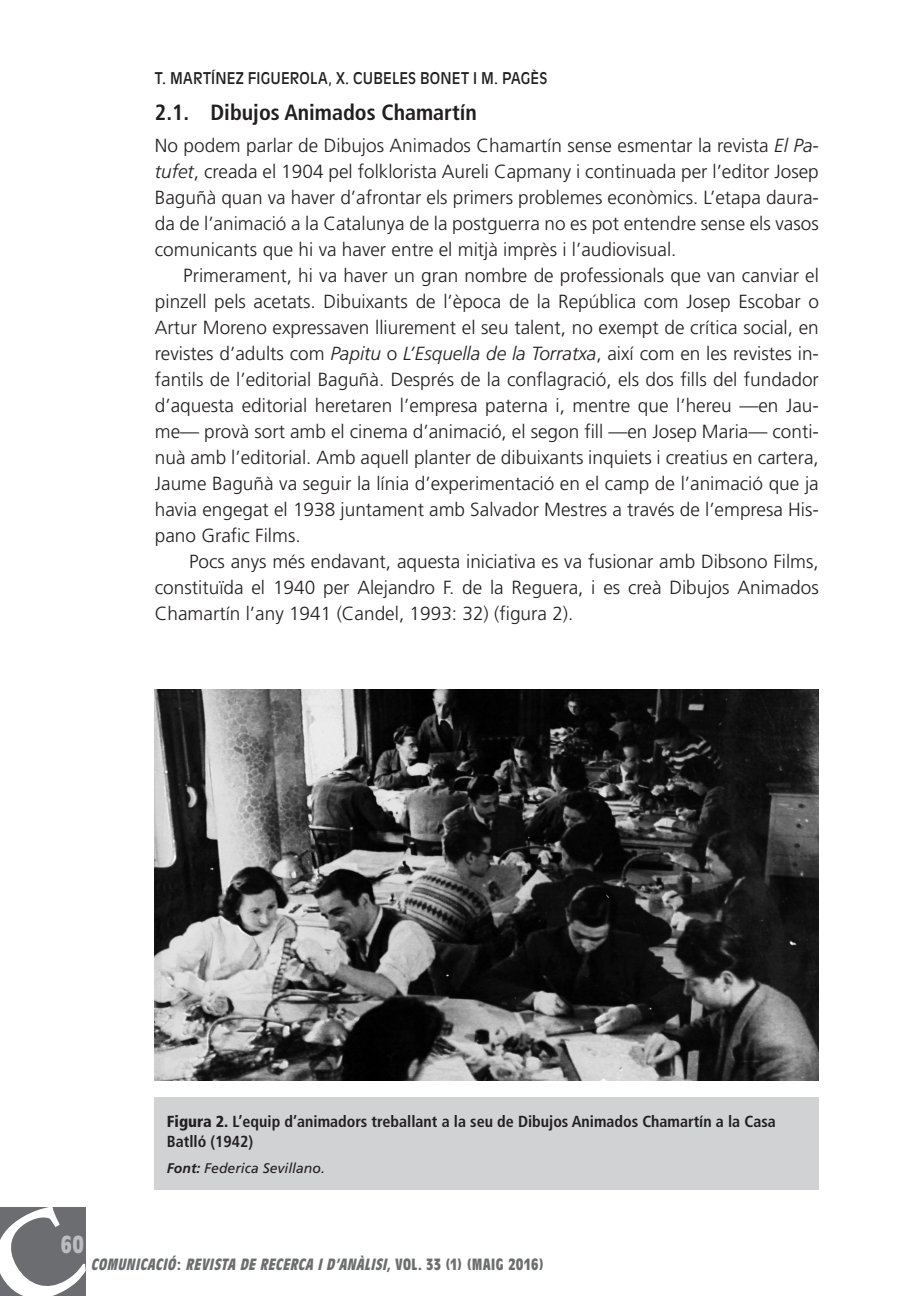
<style>
.page{position:relative;width:900px;height:1296px;background:#fff}
.page>*{position:absolute;margin:0;border:0;box-sizing:border-box;transform-origin:0 0}
.t1{font:700 condensed 24px "Antique Olive";color:#bcbdc0}
._0_Títol_2Nivell{font:700 condensed 22px "Frutiger";color:#231f20}
._0_Text_1{font:300 19px/26px "Frutiger";color:#231f20;text-align:justify}
._0_Text_Sense{font:300 19px/26px "Frutiger";color:#231f20;text-align:justify}
._0_Figura_Gràfics1{font:700 condensed 16px/20px "Frutiger";color:#231f20}
.t2{font:italic 700 condensed 16px "Antique Olive";color:#6c6d70}
.t3{font:16px "Antique Olive";letter-spacing:.01em;color:#231f20;scale:.9 1}
._0_Font_Gràfics3{font:italic 14px "Frutiger";color:#231f20}
.s1{font-style:italic}
.s2{font-weight:900}
.s3{font-weight:700}
.s4{font-style:normal}
</style>
<div class="page">
<div style="left:155px;top:1097px;width:663px;height:93px;background:#d1d2d4"></div>
<img style="left:155px;top:689px;width:663px;height:391px">
<div style="left:0;top:1207px;width:86px;height:89px;background:#6c6d70"></div>
<p class="t3" style="left:155px;top:68px;width:396px">T. MARTÍN EZ FIGUEROLA, X. CUBELES BON ET I M. PAGÈS</p>
<p class="_0_Títol_2Nivell" style="left:155px;top:100px;width:323px">2.1. Dibujos Animados Chamartín</p>
<p class="_0_Text_Sense" style="left:155px;top:132px;width:665px">No podem parlar de Dibujos Animados Chamartín sense esmentar la revista <span class="s1">El Pa&shy;tufet</span>, creada el 1904 pel folklorista Aureli Capmany i continuada per l’editor Josep Baguñà quan va haver d’afrontar els primers problemes econòmics. L’etapa daura&shy;da de l’animació a la Catalunya de la postguerra no es pot entendre sense els vasos comunicants que hi va haver entre el mitjà imprès i l’audiovisual.</p>
<p class="_0_Text_1" style="left:155px;top:262px;width:665px;text-indent:28px">Primerament, hi va haver un gran nombre de professionals que van canviar el pinzell pels acetats. Dibuixants de l’època de la República com Josep Escobar o Artur Moreno expressaven lliurement el seu talent, no exempt de crítica social, en revistes d’adults com <span class="s1">Papitu</span> o <span class="s1">L’Esquella de la Torratxa</span>, així com en les revistes in&shy;fantils de l’editorial Baguñà. Després de la conflagració, els dos fills del fundador d’aquesta editorial heretaren l’empresa paterna i, mentre que l’hereu —en Jau&shy;me— provà sort amb el cinema d’animació, el segon fill —en Josep Maria— conti&shy;nuà amb l’editorial. Amb aquell planter de dibuixants inquiets i creatius en cartera, Jaume Baguñà va seguir la línia d’experimentació en el camp de l’animació que ja havia engegat el 1938 juntament amb Salvador Mestres a través de l’empresa His&shy;pano Grafic Films.</p>
<p class="_0_Text_1" style="left:155px;top:548px;width:665px;text-indent:34px">Pocs anys més endavant, aquesta iniciativa es va fusionar amb Dibsono Films, constituïda el 1940 per Alejandro F. de la Reguera, i es creà Dibujos Animados Chamartín l’any 1941 (Candel, 1993: 32) (figura 2).</p>
<p class="t1" style="left:61px;top:1231px;width:25px">60</p>
<p class="_0_Figura_Gràfics1" style="left:167px;top:1111px;width:610px"><span class="s2">Figura 2.</span> L’equip d’animadors treballant a la seu de Dibujos Animados Chamartín a la Casa<br>Batlló (1942)</p>
<p class="_0_Font_Gràfics3" style="left:167px;top:1159px;width:159px"><span class="s3">Font:</span> Federica Sevillano.</p>
<p class="t2" style="left:91px;top:1256px;width:454px">COMUNICACIÓ<span class="s4">:</span> REVISTA DE RECERCA I D’ANÀLISI, <span class="s4">V O L . 3 3 ( 1 ) ( M A I G 2 0 1 6 )</span></p>
</div>
